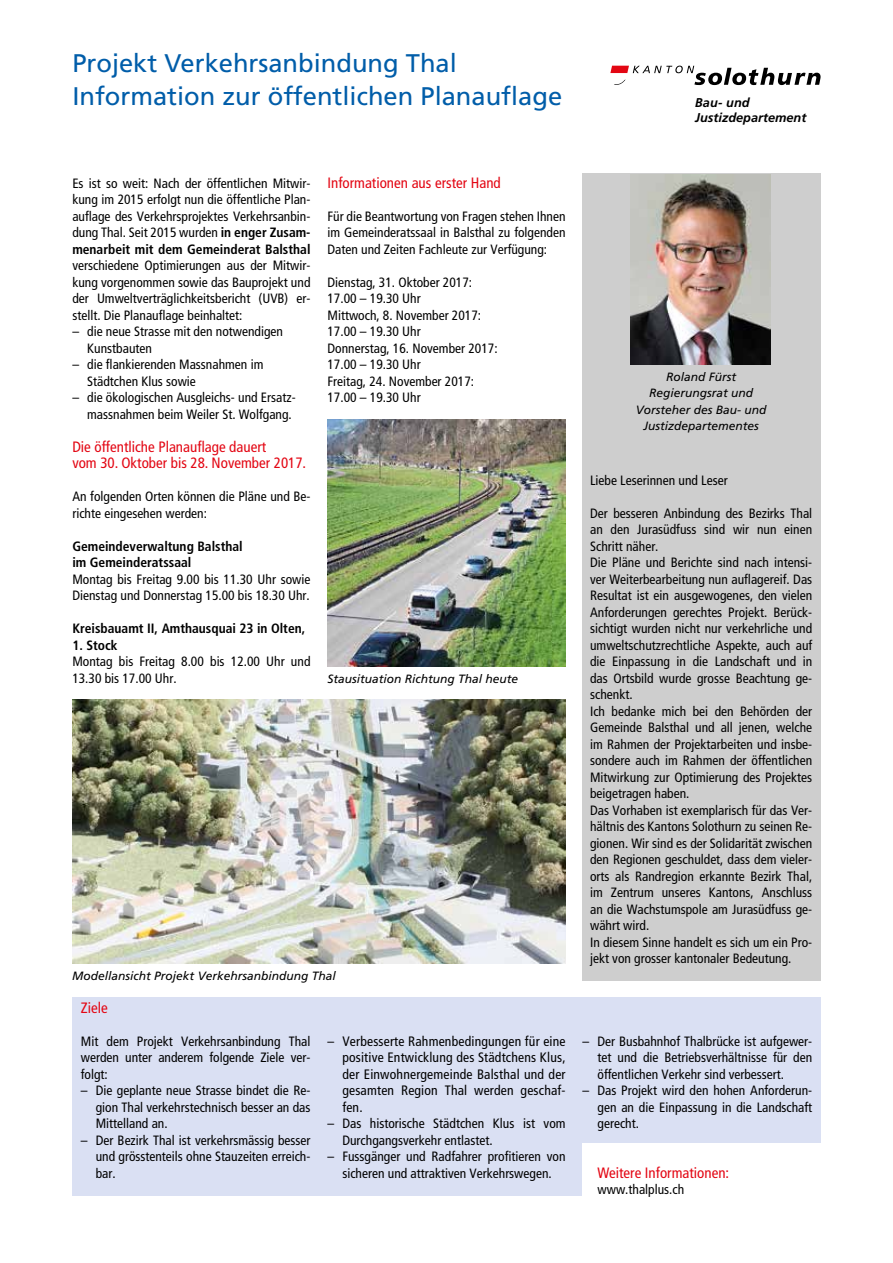
<style>
.page{position:relative;width:893px;height:1263px;background:#fff}
.page>*{position:absolute;margin:0;border:0;box-sizing:border-box;transform-origin:0 0}
.t1{font:25.5px/33px "Frutiger";color:#005da9}
.t2{font:condensed 15px/16.5px "Frutiger";color:#e30613}
.t3{font:condensed 13.65px/16.5px "Frutiger";letter-spacing:.015em;color:#000;text-align:justify}
.t4{font:condensed 13.5px/16.5px "Frutiger";color:#000;text-align:justify}
.t5{font:700 condensed 13.5px/16.5px "Frutiger";color:#000}
.t6{font:italic 700 12.75px/15px "Frutiger";color:#000}
.t7{font:italic 12px/16.5px "Frutiger";color:#000;text-align:center}
.s1{font-weight:700}
.s2{font-size:13.5px}
</style>
<div class="page">
<div style="left:72px;top:997px;width:749px;height:198px;background:#dae0f3"></div>
<svg style="left:610px;top:66px;width:210px;height:19px"></svg>
<div style="left:583px;top:173px;width:238px;height:807px;background:#cecece"></div>
<img style="left:631px;top:174px;width:139px;height:190px">
<img style="left:328px;top:419px;width:238px;height:247px">
<div style="left:583px;top:1143px;width:238px;height:58px;background:#fff"></div>
<img style="left:72px;top:700px;width:494px;height:264px">
<h1 class="t1" style="left:72px;top:47px;width:491px">Projekt Verkehrsanbindung Thal<br>Information zur öffentlichen Planauflage</h1>
<p class="t6" style="left:695px;top:95px;width:113px">Bau- und<br>Justizdepartement</p>
<p class="t4" style="left:72px;top:175px;width:240px">Es ist so weit: Nach der öffentlichen Mitwir&shy;kung im 2015 erfolgt nun die öffentliche Plan&shy;auflage des Verkehrsprojektes Verkehrsanbin&shy;dung Thal. Seit 2015 wurden <span class="s1">in enger Zusam&shy;menarbeit mit dem Gemeinderat Balsthal</span></p>
<p class="t4" style="left:72px;top:257px;width:240px">verschiedene Optimierungen aus der Mitwir&shy;kung vorgenommen sowie das Bauprojekt und der Umweltverträglichkeitsbericht (UVB) er&shy;stellt. Die Planauflage beinhaltet:</p>
<p class="t4" style="left:87px;top:323px;width:197px;text-indent:-15px">– die neue Strasse mit den notwendigen<br>Kunstbauten</p>
<p class="t4" style="left:87px;top:356px;width:178px;text-indent:-15px">– die flankierenden Massnahmen im<br>Städtchen Klus sowie</p>
<p class="t4" style="left:72px;top:389px;width:225px;text-align:right">– die ökologischen Ausgleichs- und Ersatz&shy;massnahmen beim Weiler St. Wolfgang.</p>
<p class="t2" style="left:72px;top:438px;width:235px">Die öffentliche Planauflage dauert<br>vom 30. Oktober bis 28. November 2017.</p>
<p class="t4" style="left:72px;top:488px;width:240px">An folgenden Orten können die Pläne und Be&shy;richte eingesehen werden:</p>
<p class="t5" style="left:72px;top:538px;width:172px">Gemeindeverwaltung Balsthal im Gemeinderatssaal</p>
<p class="t4" style="left:72px;top:571px;width:240px">Montag bis Freitag 9.00 bis 11.30 Uhr sowie<br>Dienstag und Donnerstag 15.00 bis 18.30 Uhr.</p>
<p class="t5" style="left:72px;top:620px;width:234px">Kreisbauamt II, Amthausquai 23 in Olten,</p>
<p class="t5" style="left:72px;top:637px;width:47px">1. Stock</p>
<p class="t4" style="left:72px;top:653px;width:240px">Montag bis Freitag 8.00 bis 12.00 Uhr und<br>13.30 bis 17.00 Uhr.</p>
<p class="t2" style="left:327px;top:174px;width:175px">Informationen aus erster Hand</p>
<p class="t4" style="left:327px;top:208px;width:240px">Für die Beantwortung von Fragen stehen Ihnen im Gemeinderatssaal in Balsthal zu folgenden Daten und Zeiten Fachleute zur Verfügung:</p>
<p class="t4" style="left:327px;top:274px;width:172px;text-align:left">Dienstag, 31. Oktober 2017:<br>17.00 – 19.30 Uhr<br>Mittwoch, 8. November 2017:<br>17.00 – 19.30 Uhr<br>Donnerstag, 16. November 2017:<br>17.00 – 19.30 Uhr<br>Freitag, 24. November 2017:<br>17.00 – 19.30 Uhr</p>
<p class="t7" style="left:327px;top:670px;width:192px">Stausituation Richtung Thal heute</p>
<p class="t7" style="left:72px;top:967px;width:265px">Modellansicht Projekt Verkehrsanbindung Thal</p>
<p class="t2" style="left:81px;top:999px;width:28px">Ziele</p>
<p class="t4" style="left:81px;top:1033px;width:231px">Mit dem Projekt Verkehrsanbindung Thal werden unter anderem folgende Ziele ver&shy;folgt:</p>
<p class="t4" style="left:96px;top:1082px;width:216px;text-indent:-15px">– Die geplante neue Strasse bindet die Re&shy;gion Thal verkehrstechnisch besser an das Mittelland an.</p>
<p class="t4" style="left:96px;top:1132px;width:216px;text-indent:-15px">– Der Bezirk Thal ist verkehrsmässig besser und grösstenteils ohne Stauzeiten erreich&shy;bar.</p>
<p class="t3" style="left:342px;top:1033px;width:225px;text-indent:-15px"><span class="s2">–</span> Verbesserte Rahmenbedingungen für eine positive Entwicklung des Städtchens Klus, der Einwohnergemeinde Balsthal und der gesamten Region Thal werden geschaf&shy;fen.</p>
<p class="t4" style="left:342px;top:1115px;width:225px;text-indent:-15px">– Das historische Städtchen Klus ist vom<br>Durchgangsverkehr entlastet.</p>
<p class="t4" style="left:327px;top:1148px;width:240px;text-align:center">– Fussgänger und Radfahrer profitieren von sicheren und attraktiven Verkehrswegen.</p>
<p class="t7" style="left:636px;top:369px;width:132px">Roland Fürst<br>Regierungsrat und<br>Vorsteher des Bau- und<br>Justizdepartementes</p>
<p class="t4" style="left:590px;top:472px;width:139px">Liebe Leserinnen und Leser</p>
<p class="t4" style="left:590px;top:505px;width:224px;text-align:left">Der besseren Anbindung des Bezirks Thal an den Jurasüdfuss sind wir nun einen Schritt näher.<br>Die Pläne und Berichte sind nach intensi&shy;ver Weiterbearbeitung nun auflagereif. Das Resultat ist ein ausgewogenes, den vielen Anforderungen gerechtes Projekt. Berück&shy;sichtigt wurden nicht nur verkehrliche und umweltschutzrechtliche Aspekte, auch auf die Einpassung in die Landschaft und in das Ortsbild wurde grosse Beachtung ge&shy;schenkt.<br>Ich bedanke mich bei den Behörden der Gemeinde Balsthal und all jenen, welche im Rahmen der Projektarbeiten und insbe&shy;sondere auch im Rahmen der öffentlichen Mitwirkung zur Optimierung des Projektes beigetragen haben.<br>Das Vorhaben ist exemplarisch für das Ver&shy;hältnis des Kantons Solothurn zu seinen Re&shy;gionen. Wir sind es der Solidarität zwischen den Regionen geschuldet, dass dem vieler&shy;orts als Randregion erkannte Bezirk Thal, im Zentrum unseres Kantons, Anschluss an die Wachstumspole am Jurasüdfuss ge&shy;währt wird.<br>In diesem Sinne handelt es sich um ein Pro&shy;jekt von grosser kantonaler Bedeutung.</p>
<p class="t4" style="left:597px;top:1033px;width:216px;text-indent:-15px">– Der Busbahnhof Thalbrücke ist aufgewer&shy;tet und die Betriebsverhältnisse für den öffentlichen Verkehr sind verbessert.</p>
<p class="t4" style="left:597px;top:1082px;width:216px;text-indent:-15px">– Das Projekt wird den hohen Anforderun&shy;gen an die Einpassung in die Landschaft gerecht.</p>
<p class="t2" style="left:597px;top:1164px;width:133px">Weitere Informationen:</p>
<p class="t4" style="left:597px;top:1181px;width:88px">www.thalplus.ch</p>
</div>
